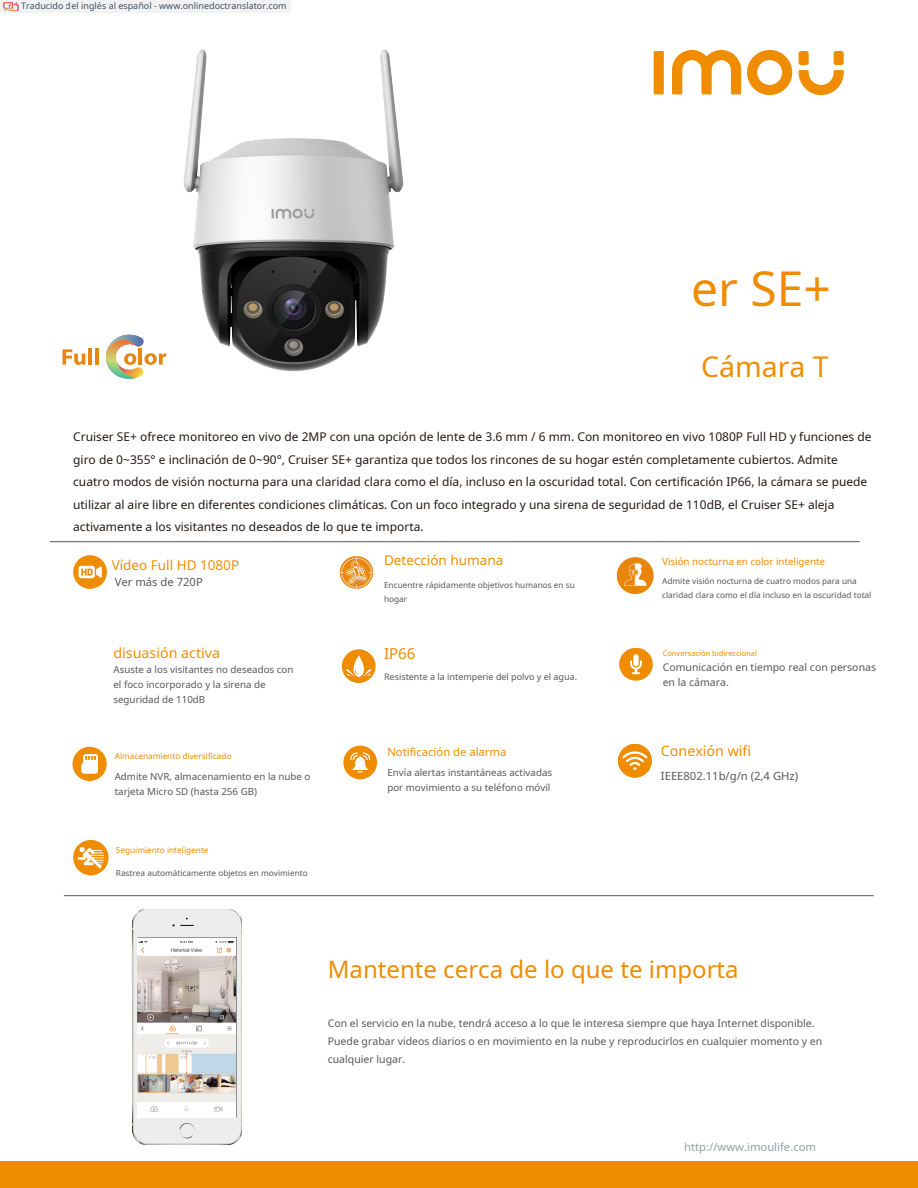
<style>
.page{position:relative;width:918px;height:1188px;background:#fff}
.page>*{position:absolute;margin:0;border:0;box-sizing:border-box;transform-origin:0 0}
.t1{font:48px "Noto Sans";color:#f08c00}
.t2{font:28.5px "Noto Sans";color:#f08c00}
.t3{font:24px "Noto Sans";color:#f08c00}
.t4{font:15px "Noto Sans";color:#f08c00}
.t5{font:14.25px "Noto Sans";color:#f08c00}
.t6{font:13.5px "Noto Sans";color:#f08c00}
.t7{font:12px/22.5px "Noto Sans";color:#231815}
.t8{font:11.25px "Noto Sans";color:#595757}
.t9{font:11.25px "Noto Sans";color:#999da0}
.t10{font:11.25px "Noto Sans";color:#f08c00}
.t11{font:10.5px/18px "Noto Sans";color:#595757}
.t12{font:9.75px/15px "Noto Sans";color:#595757}
.t13{font:9.75px "Noto Sans";color:#f08c00}
.t14{font:9px "Noto Sans";color:rgb(15 43 70/.8)}
.t15{font:9px "Noto Sans";color:#595757}
.t16{font:8.25px/14.4px "Noto Sans";color:#595757}
.t17{font:8.25px "Noto Sans";color:#f08c00}
.t18{font:7.5px "Noto Sans";color:#f08c00}
</style>
<div class="page">
<hr style="left:64px;top:895px;width:810px;height:1px;background:#595757">
<img style="left:132px;top:909px;width:110px;height:236px">
<svg style="left:137px;top:937px;width:100px;height:181px"></svg>
<img style="left:138px;top:941px;width:98px;height:172px">
<hr style="left:138px;top:938px;width:98px;height:3px;background:#fff">
<hr style="left:138px;top:1113px;width:98px;height:4px;background:#fff">
<div style="left:0;top:1161px;width:918px;height:27px;background:#f08c00"></div>
<div style="left:73px;top:555px;width:34px;height:34px;background:#f08c00;border-radius:50%"></div>
<svg style="left:79px;top:566px;width:23px;height:12px"></svg>
<svg style="left:618px;top:744px;width:34px;height:34px"></svg>
<div style="left:343px;top:746px;width:34px;height:33px;background:#f08c00;border-radius:50%"></div>
<svg style="left:350px;top:752px;width:20px;height:21px"></svg>
<div style="left:342px;top:649px;width:34px;height:34px;background:#f08c00;border-radius:50%"></div>
<svg style="left:346px;top:655px;width:26px;height:22px"></svg>
<svg style="left:747px;top:50px;width:45px;height:45px"></svg>
<div style="left:799px;top:51px;width:10px;height:14px;background:#f08c00;border-radius:3px"></div>
<div style="left:834px;top:51px;width:10px;height:14px;background:#f08c00;border-radius:3px"></div>
<svg style="left:799px;top:70px;width:45px;height:26px"></svg>
<svg style="left:707px;top:50px;width:34px;height:44px"></svg>
<div style="left:73px;top:747px;width:34px;height:34px;background:#f08c00;border-radius:50%"></div>
<svg style="left:81px;top:754px;width:17px;height:20px"></svg>
<img style="left:339px;top:555px;width:35px;height:34px">
<img style="left:616px;top:557px;width:38px;height:38px">
<div style="left:73px;top:840px;width:36px;height:35px;background:#f08c00;border-radius:50%"></div>
<svg style="left:78px;top:847px;width:26px;height:21px"></svg>
<hr style="left:50px;top:541px;width:810px;height:1px;background:#595757">
<img style="left:62px;top:49px;width:645px;height:330px">
<div style="left:619px;top:648px;width:34px;height:33px;background:#f08c00;border-radius:50%"></div>
<svg style="left:630px;top:654px;width:12px;height:20px"></svg>
<div style="left:0;top:0;width:291px;height:14px;background:#f2f2f2"></div>
<img style="left:4px;top:2px;width:15px;height:12px">
<p class="t14" style="left:21px;top:-1px;width:267px">Traducido del inglés al español - www.onlinedoctranslator.com</p>
<h1 class="t1" style="left:691px;top:255px;width:141px">er SE+</h1>
<h2 class="t2" style="left:701px;top:347px;width:129px">Cámara T</h2>
<p class="t7" style="left:73px;top:425px;width:800px">Cruiser SE+ ofrece monitoreo en vivo de 2MP con una opción de lente de 3.6 mm / 6 mm. Con monitoreo en vivo 1080P Full HD y funciones de giro de 0~355° e inclinación de 0~90°, Cruiser SE+ garantiza que todos los rincones de su hogar estén completamente cubiertos. Admite cuatro modos de visión nocturna para una claridad clara como el día, incluso en la oscuridad total. Con certificación IP66, la cámara se puede utilizar al aire libre en diferentes condiciones climáticas. Con un foco integrado y una sirena de seguridad de 110dB, el Cruiser SE+ aleja activamente a los visitantes no deseados de lo que te importa.</p>
<p class="t6" style="left:112px;top:555px;width:129px">Vídeo Full HD 1080P</p>
<p class="t6" style="left:384px;top:551px;width:121px">Detección humana</p>
<p class="t13" style="left:662px;top:554px;width:164px">Visión nocturna en color inteligente</p>
<p class="t8" style="left:115px;top:574px;width:90px">Ver más de 720P</p>
<p class="t16" style="left:384px;top:577px;width:192px">Encuentre rápidamente objetivos humanos en su hogar</p>
<p class="t16" style="left:662px;top:573px;width:211px">Admite visión nocturna de cuatro modos para una claridad clara como el día incluso en la oscuridad total</p>
<p class="t5" style="left:113px;top:643px;width:108px">disuasión activa</p>
<p class="t4" style="left:384px;top:643px;width:33px">IP66</p>
<p class="t18" style="left:663px;top:648px;width:96px">Conversación bidireccional</p>
<p class="t12" style="left:113px;top:662px;width:181px">Asuste a los visitantes no deseados con el foco incorporado y la sirena de seguridad de 110dB</p>
<p class="t11" style="left:663px;top:660px;width:215px;line-height:15px">Comunicación en tiempo real con personas en la cámara.</p>
<p class="t15" style="left:384px;top:670px;width:195px">Resistente a la intemperie del polvo y el agua.</p>
<p class="t17" style="left:115px;top:750px;width:118px">Almacenamiento diversificado</p>
<p class="t10" style="left:387px;top:744px;width:120px">Notificación de alarma</p>
<p class="t5" style="left:661px;top:741px;width:92px">Conexión wifi</p>
<p class="t12" style="left:115px;top:769px;width:197px;line-height:14.4px">Admite NVR, almacenamiento en la nube o tarjeta Micro SD (hasta 256 GB)</p>
<p class="t12" style="left:387px;top:765px;width:166px;line-height:14.4px">Envía alertas instantáneas activadas por movimiento a su teléfono móvil</p>
<p class="t8" style="left:661px;top:768px;width:139px">IEEE802.11b/g/n (2,4 GHz)</p>
<p class="t17" style="left:116px;top:844px;width:94px">Seguimiento inteligente</p>
<p class="t16" style="left:116px;top:865px;width:193px">Rastrea automáticamente objetos en movimiento</p>
<h3 class="t3" style="left:328px;top:952px;width:412px">Mantente cerca de lo que te importa</h3>
<p class="t11" style="left:328px;top:1014px;width:496px">Con el servicio en la nube, tendrá acceso a lo que le interesa siempre que haya Internet disponible.<br>Puede grabar videos diarios o en movimiento en la nube y reproducirlos en cualquier momento y en cualquier lugar.</p>
<p class="t9" style="left:684px;top:1139px;width:133px">http://www.imoulife.com</p>
</div>
